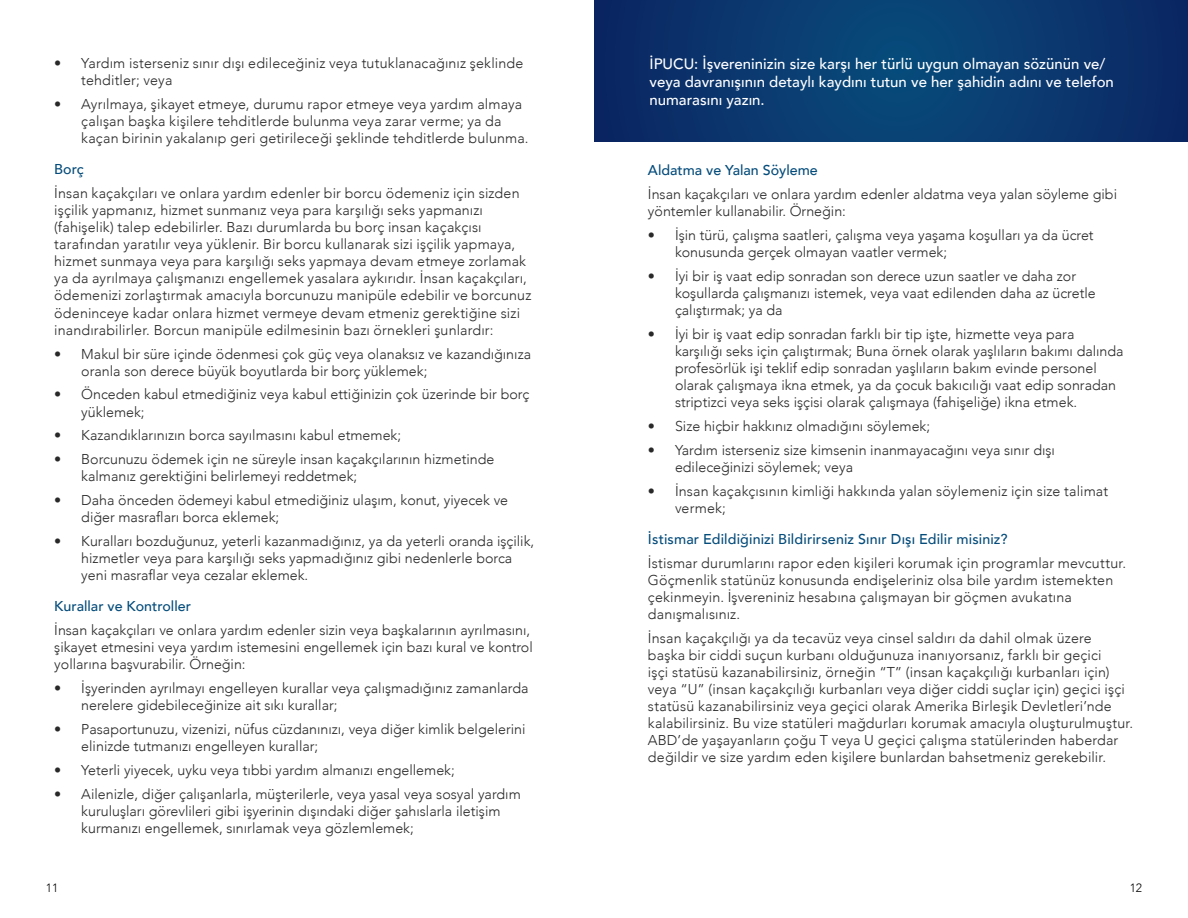
<style>
.page{position:relative;width:1188px;height:918px;background:#fff}
.page>*{position:absolute;margin:0;border:0;box-sizing:border-box;transform-origin:0 0}
.t1{font:500 15px/18px "Avenir";color:#fff}
.t2{font:300 14.25px/17.1px "Avenir";color:#292829}
.t3{font:500 14.25px "Avenir";color:#054c7b}
.t4{font:300 12px "Avenir";color:#000}
</style>
<div class="page">
<svg style="left:594px;top:0;width:594px;height:141px;background:#0a376e"></svg>
<p class="t2" style="left:81px;top:55px;width:444px;text-indent:-27px">• Yardım isterseniz sınır dışı edileceğiniz veya tutuklanacağınız şeklinde tehditler; veya</p>
<p class="t2" style="left:81px;top:96px;width:449px;text-indent:-27px">• Ayrılmaya, şikayet etmeye, durumu rapor etmeye veya yardım almaya çalışan başka kişilere tehditlerde bulunma veya zarar verme; ya da kaçan birinin yakalanıp geri getirileceği şeklinde tehditlerde bulunma.</p>
<p class="t3" style="left:54px;top:157px;width:31px">Borç</p>
<p class="t2" style="left:54px;top:184px;width:479px">İnsan kaçakçıları ve onlara yardım edenler bir borcu ödemeniz için sizden işçilik yapmanız, hizmet sunmanız veya para karşılığı seks yapmanızı (fahişelik) talep edebilirler. Bazı durumlarda bu borç insan kaçakçısı tarafından yaratılır veya yüklenir. Bir borcu kullanarak sizi işçilik yapmaya, hizmet sunmaya veya para karşılığı seks yapmaya devam etmeye zorlamak ya da ayrılmaya çalışmanızı engellemek yasalara aykırıdır. İnsan kaçakçıları, ödemenizi zorlaştırmak amacıyla borcunuzu manipüle edebilir ve borcunuz ödeninceye kadar onlara hizmet vermeye devam etmeniz gerektiğine sizi inandırabilirler. Borcun manipüle edilmesinin bazı örnekleri şunlardır:</p>
<p class="t2" style="left:81px;top:345px;width:451px;text-indent:-27px">• Makul bir süre içinde ödenmesi çok güç veya olanaksız ve kazandığınıza oranla son derece büyük boyutlarda bir borç yüklemek;</p>
<p class="t2" style="left:81px;top:386px;width:449px;text-indent:-27px">• Önceden kabul etmediğiniz veya kabul ettiğinizin çok üzerinde bir borç yüklemek;</p>
<p class="t2" style="left:54px;top:427px;width:348px">• Kazandıklarınızın borca sayılmasını kabul etmemek;</p>
<p class="t2" style="left:81px;top:451px;width:415px;text-indent:-27px">• Borcunuzu ödemek için ne süreyle insan kaçakçılarının hizmetinde kalmanız gerektiğini belirlemeyi reddetmek;</p>
<p class="t2" style="left:81px;top:492px;width:428px;text-indent:-27px">• Daha önceden ödemeyi kabul etmediğiniz ulaşım, konut, yiyecek ve diğer masrafları borca eklemek;</p>
<p class="t2" style="left:81px;top:533px;width:454px;text-indent:-27px">• Kuralları bozduğunuz, yeterli kazanmadığınız, ya da yeterli oranda işçilik, hizmetler veya para karşılığı seks yapmadığınız gibi nedenlerle borca yeni masraflar veya cezalar eklemek.</p>
<p class="t3" style="left:54px;top:594px;width:138px">Kurallar ve Kontroller</p>
<p class="t2" style="left:54px;top:621px;width:480px">İnsan kaçakçıları ve onlara yardım edenler sizin veya başkalarının ayrılmasını, şikayet etmesini veya yardım istemesini engellemek için bazı kural ve kontrol yollarına başvurabilir. Örneğin:</p>
<p class="t2" style="left:81px;top:679px;width:449px;text-indent:-27px">• İşyerinden ayrılmayı engelleyen kurallar veya çalışmadığınız zamanlarda nerelere gidebileceğinize ait sıkı kurallar;</p>
<p class="t2" style="left:81px;top:720px;width:446px;text-indent:-27px">• Pasaportunuzu, vizenizi, nüfus cüzdanınızı, veya diğer kimlik belgelerini elinizde tutmanızı engelleyen kurallar;</p>
<p class="t2" style="left:54px;top:761px;width:402px">• Yeterli yiyecek, uyku veya tıbbi yardım almanızı engellemek;</p>
<p class="t2" style="left:81px;top:785px;width:441px;text-indent:-27px">• Ailenizle, diğer çalışanlarla, müşterilerle, veya yasal veya sosyal yardım kuruluşları görevlileri gibi işyerinin dışındaki diğer şahıslarla iletişim kurmanızı engellemek, sınırlamak veya gözlemlemek;</p>
<p class="t1" style="left:650px;top:54px;width:466px">İPUCU: İşvereninizin size karşı her türlü uygun olmayan sözünün ve/ veya davranışının detaylı kaydını tutun ve her şahidin adını ve telefon numarasını yazın.</p>
<p class="t3" style="left:648px;top:158px;width:171px">Aldatma ve Yalan Söyleme</p>
<p class="t2" style="left:648px;top:186px;width:471px">İnsan kaçakçıları ve onlara yardım edenler aldatma veya yalan söyleme gibi yöntemler kullanabilir. Örneğin:</p>
<p class="t2" style="left:675px;top:226px;width:420px;text-indent:-27px">• İşin türü, çalışma saatleri, çalışma veya yaşama koşulları ya da ücret konusunda gerçek olmayan vaatler vermek;</p>
<p class="t2" style="left:675px;top:267px;width:422px;text-indent:-27px">• İyi bir iş vaat edip sonradan son derece uzun saatler ve daha zor koşullarda çalışmanızı istemek, veya vaat edilenden daha az ücretle çalıştırmak; ya da</p>
<p class="t2" style="left:675px;top:325px;width:450px;text-indent:-27px">• İyi bir iş vaat edip sonradan farklı bir tip işte, hizmette veya para karşılığı seks için çalıştırmak; Buna örnek olarak yaşlıların bakımı dalında profesörlük işi teklif edip sonradan yaşlıların bakım evinde personel olarak çalışmaya ikna etmek, ya da çocuk bakıcılığı vaat edip sonradan striptizci veya seks işçisi olarak çalışmaya (fahişeliğe) ikna etmek.</p>
<p class="t2" style="left:648px;top:418px;width:284px">• Size hiçbir hakkınız olmadığını söylemek;</p>
<p class="t2" style="left:675px;top:442px;width:382px;text-indent:-27px">• Yardım isterseniz size kimsenin inanmayacağını veya sınır dışı edileceğinizi söylemek; veya</p>
<p class="t2" style="left:675px;top:483px;width:435px;text-indent:-27px">• İnsan kaçakçısının kimliği hakkında yalan söylemeniz için size talimat vermek;</p>
<p class="t3" style="left:648px;top:526px;width:361px">İstismar Edildiğinizi Bildirirseniz Sınır Dışı Edilir misiniz?</p>
<p class="t2" style="left:648px;top:554px;width:480px">İstismar durumlarını rapor eden kişileri korumak için programlar mevcuttur.<br>Göçmenlik statünüz konusunda endişeleriniz olsa bile yardım istemekten çekinmeyin. İşvereniniz hesabına çalışmayan bir göçmen avukatına danışmalısınız.</p>
<p class="t2" style="left:648px;top:629px;width:487px">İnsan kaçakçılığı ya da tecavüz veya cinsel saldırı da dahil olmak üzere<br>başka bir ciddi suçun kurbanı olduğunuza inanıyorsanız, farklı bir geçici<br>işçi statüsü kazanabilirsiniz, örneğin “T” (insan kaçakçılığı kurbanları için) veya “U” (insan kaçakçılığı kurbanları veya diğer ciddi suçlar için) geçici işçi statüsü kazanabilirsiniz veya geçici olarak Amerika Birleşik Devletleri’nde kalabilirsiniz. Bu vize statüleri mağdurları korumak amacıyla oluşturulmuştur.<br>ABD’de yaşayanların çoğu T veya U geçici çalışma statülerinden haberdar değildir ve size yardım eden kişilere bunlardan bahsetmeniz gerekebilir.</p>
<p class="t4" style="left:46px;top:881px;width:14px">11</p>
<p class="t4" style="left:1130px;top:881px;width:14px">12</p>
</div>
